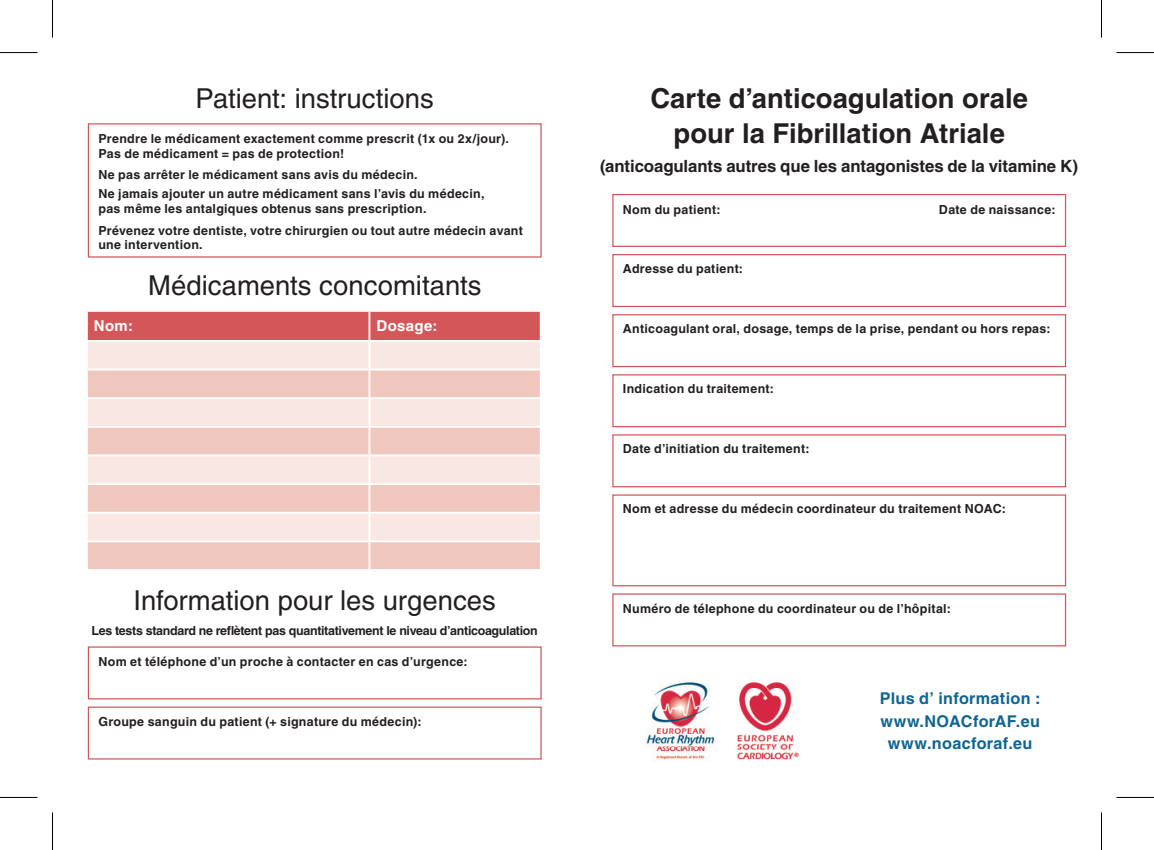
<style>
.page{position:relative;width:1154px;height:850px;background:#fff}
.page>*{position:absolute;margin:0;border:0;box-sizing:border-box;transform-origin:0 0}
.t1{font:27.5px "Helvetica LT Std";color:#231f20}
.t2{font:700 27.5px/35px "Helvetica LT Std";color:#231f20;text-align:center}
.t3{font:700 16.75px "Helvetica LT Std";letter-spacing:-.005em;color:#231f20}
.t4{font:700 16.25px/22.5px "Helvetica LT Std";letter-spacing:.02em;color:#0e6593;text-align:center}
.t5{font:700 15px "Helvetica LT Std";letter-spacing:.025em;color:#fff}
.t6{font:700 12.5px/15px "Helvetica LT Std";letter-spacing:.02em;color:#231f20}
.t7{font:700 12.5px "Helvetica LT Std";letter-spacing:-.025em;color:#231f20}
</style>
<div class="page">
<div style="left:612px;top:194px;width:454px;height:53px;border:1px solid #d35758"></div>
<div style="left:612px;top:314px;width:454px;height:53px;border:1px solid #d35758"></div>
<div style="left:612px;top:434px;width:454px;height:53px;border:1px solid #d35758"></div>
<div style="left:612px;top:593px;width:454px;height:53px;border:1px solid #d35758"></div>
<div style="left:612px;top:254px;width:454px;height:53px;border:1px solid #d35758"></div>
<div style="left:612px;top:374px;width:454px;height:53px;border:1px solid #d35758"></div>
<div style="left:612px;top:494px;width:454px;height:92px;border:1px solid #d35758"></div>
<img style="left:645px;top:682px;width:154px;height:79px">
<div style="left:88px;top:311px;width:452px;height:29px;background:#d35758"></div>
<div style="left:88px;top:342px;width:452px;height:26px;background:#f8e7e2"></div>
<svg style="left:88px;top:370px;width:452px;height:198px;background:#f3d5ce"></svg>
<hr style="left:368px;top:311px;width:2px;height:29px;background:#fff">
<hr style="left:368px;top:341px;width:2px;height:27px;background:#fff">
<hr style="left:368px;top:370px;width:2px;height:27px;background:#fff">
<hr style="left:86px;top:397px;width:283px;height:2px;background:#fff">
<hr style="left:369px;top:397px;width:173px;height:2px;background:#fff">
<hr style="left:368px;top:399px;width:2px;height:26px;background:#fff">
<hr style="left:86px;top:425px;width:283px;height:2px;background:#fff">
<hr style="left:369px;top:425px;width:173px;height:2px;background:#fff">
<hr style="left:368px;top:427px;width:2px;height:27px;background:#fff">
<hr style="left:86px;top:454px;width:283px;height:2px;background:#fff">
<hr style="left:369px;top:454px;width:173px;height:2px;background:#fff">
<hr style="left:368px;top:456px;width:2px;height:27px;background:#fff">
<hr style="left:86px;top:483px;width:283px;height:2px;background:#fff">
<hr style="left:369px;top:483px;width:173px;height:2px;background:#fff">
<hr style="left:368px;top:485px;width:2px;height:26px;background:#fff">
<hr style="left:86px;top:511px;width:283px;height:2px;background:#fff">
<hr style="left:369px;top:511px;width:173px;height:2px;background:#fff">
<hr style="left:368px;top:513px;width:2px;height:27px;background:#fff">
<hr style="left:86px;top:540px;width:283px;height:2px;background:#fff">
<hr style="left:369px;top:540px;width:173px;height:2px;background:#fff">
<hr style="left:368px;top:542px;width:2px;height:26px;background:#fff">
<div style="left:88px;top:123px;width:454px;height:134px;border:1px solid #d35758"></div>
<div style="left:88px;top:646px;width:454px;height:53px;border:1px solid #d35758"></div>
<div style="left:88px;top:706px;width:454px;height:53px;border:1px solid #d35758"></div>
<hr style="left:0;top:52px;width:38px;height:1px;background:#000">
<hr style="left:1116px;top:52px;width:38px;height:1px;background:#000">
<hr style="left:0;top:796px;width:38px;height:1px;background:#000">
<hr style="left:1116px;top:796px;width:38px;height:1px;background:#000">
<hr style="left:52px;top:0;width:1px;height:38px;background:#000">
<hr style="left:52px;top:812px;width:1px;height:37px;background:#000">
<hr style="left:1101px;top:0;width:1px;height:38px;background:#000">
<hr style="left:1101px;top:812px;width:1px;height:37px;background:#000">
<h1 class="t1" style="left:196px;top:82px;width:240px">Patient: instructions</h1>
<p class="t6" style="left:98px;top:131px;width:412px">Prendre le médicament exactement comme prescrit (1x ou 2x/jour).<br>Pas de médicament = pas de protection!</p>
<p class="t6" style="left:98px;top:165px;width:388px;line-height:18.8px">Ne pas arrêter le médicament sans avis du médecin.<br>Ne jamais ajouter un autre médicament sans l’avis du médecin,</p>
<p class="t6" style="left:98px;top:197px;width:426px;line-height:21.5px">pas même les antalgiques obtenus sans prescription.<br>Prévenez votre dentiste, votre chirurgien ou tout autre médecin avant</p>
<p class="t6" style="left:98px;top:237px;width:106px">une intervention.</p>
<h1 class="t1" style="left:148px;top:269px;width:335px">Médicaments concomitants</h1>
<p class="t5" style="left:94px;top:316px;width:41px">Nom:</p>
<p class="t5" style="left:376px;top:316px;width:63px">Dosage:</p>
<h1 class="t1" style="left:134px;top:583px;width:364px">Information pour les urgences</h1>
<p class="t7" style="left:92px;top:622px;width:448px">Les tests standard ne reflètent pas quantitativement le niveau d’anticoagulation</p>
<p class="t6" style="left:98px;top:653px;width:371px">Nom et téléphone d’un proche à contacter en cas d’urgence:</p>
<p class="t6" style="left:98px;top:713px;width:325px">Groupe sanguin du patient (+ signature du médecin):</p>
<h1 class="t2" style="left:650px;top:80px;width:379px">Carte d’anticoagulation orale pour la Fibrillation Atriale</h1>
<h2 class="t3" style="left:600px;top:156px;width:479px">(anticoagulants autres que les antagonistes de la vitamine K)</h2>
<p class="t6" style="left:623px;top:201px;width:99px">Nom du patient:</p>
<p class="t6" style="left:939px;top:201px;width:118px">Date de naissance:</p>
<p class="t6" style="left:623px;top:261px;width:122px">Adresse du patient:</p>
<p class="t6" style="left:623px;top:321px;width:429px">Anticoagulant oral, dosage, temps de la prise, pendant ou hors repas:</p>
<p class="t6" style="left:623px;top:381px;width:153px">Indication du traitement:</p>
<p class="t6" style="left:623px;top:440px;width:188px">Date d’initiation du traitement:</p>
<p class="t6" style="left:623px;top:500px;width:385px">Nom et adresse du médecin coordinateur du traitement NOAC:</p>
<p class="t6" style="left:623px;top:600px;width:329px">Numéro de télephone du coordinateur ou de l’hôpital:</p>
<h3 class="t4" style="left:880px;top:686px;width:162px">Plus d’ information : www.NOACforAF.eu www.noacforaf.eu</h3>
</div>
